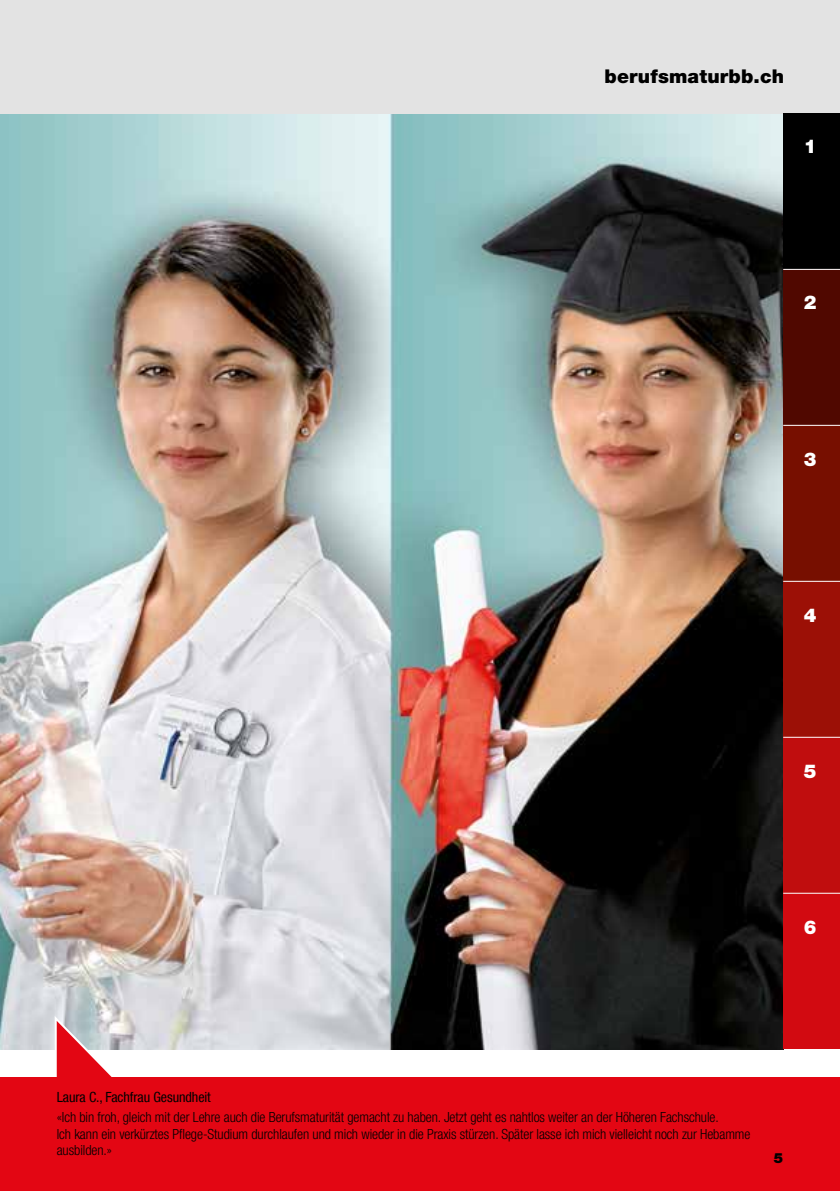
<style>
.page{position:relative;width:840px;height:1191px;background:#fff}
.page>*{position:absolute;margin:0;border:0;box-sizing:border-box;transform-origin:0 0}
.t1{font:900 19px "Helvetica Neue";letter-spacing:.01em;color:#000}
.t2{font:900 19px "Helvetica Neue";color:#fff}
.t3{font:300 condensed 14px/16.8px "Helvetica Neue LT Com";letter-spacing:-.005em;color:#000}
.t4{font:condensed 14px "Helvetica Neue LT Com";letter-spacing:-.005em;color:#000}
.t5{font:900 14px "Helvetica Neue";color:#000}
</style>
<div class="page">
<img style="left:0;top:113px;width:782px;height:936px">
<div style="left:0;top:0;width:839px;height:113px;background:#e3e3e3"></div>
<svg style="left:53px;top:1013px;width:68px;height:64px"></svg>
<div style="left:0;top:1077px;width:839px;height:114px;background:#e30613"></div>
<div style="left:782px;top:893px;width:57px;height:156px;background:#d20a11"></div>
<div style="left:782px;top:113px;width:57px;height:156px;background:#000"></div>
<div style="left:782px;top:269px;width:57px;height:156px;background:#500800"></div>
<div style="left:782px;top:425px;width:57px;height:156px;background:#770f00"></div>
<div style="left:782px;top:581px;width:57px;height:156px;background:#9c1006"></div>
<div style="left:782px;top:737px;width:57px;height:156px;background:#c00d0e"></div>
<hr style="left:782px;top:269px;width:57px;height:1px;background:#fff">
<hr style="left:782px;top:425px;width:57px;height:1px;background:#fff">
<hr style="left:782px;top:581px;width:57px;height:1px;background:#fff">
<hr style="left:782px;top:737px;width:57px;height:1px;background:#fff">
<hr style="left:782px;top:892px;width:57px;height:1px;background:#fff">
<h1 class="t1" style="left:604px;top:65px;width:181px">berufsmaturbb.ch</h1>
<h1 class="t2" style="left:803px;top:135px;width:14px">1</h1>
<h1 class="t2" style="left:803px;top:291px;width:14px">2</h1>
<h1 class="t2" style="left:803px;top:447px;width:14px">3</h1>
<h1 class="t2" style="left:803px;top:603px;width:14px">4</h1>
<h1 class="t2" style="left:803px;top:759px;width:14px">5</h1>
<h1 class="t2" style="left:803px;top:916px;width:14px">6</h1>
<p class="t4" style="left:57px;top:1089px;width:155px">Laura C., Fachfrau Gesundheit</p>
<p class="t3" style="left:57px;top:1108px;width:694px">«Ich bin froh, gleich mit der Lehre auch die Berufsmaturität gemacht zu haben. Jetzt geht es nahtlos weiter an der Höheren Fachschule.<br>Ich kann ein verkürztes Pflege-Studium durchlaufen und mich wieder in die Praxis stürzen. Später lasse ich mich vielleicht noch zur Hebamme ausbilden.»</p>
<p class="t5" style="left:773px;top:1149px;width:11px">5</p>
</div>
